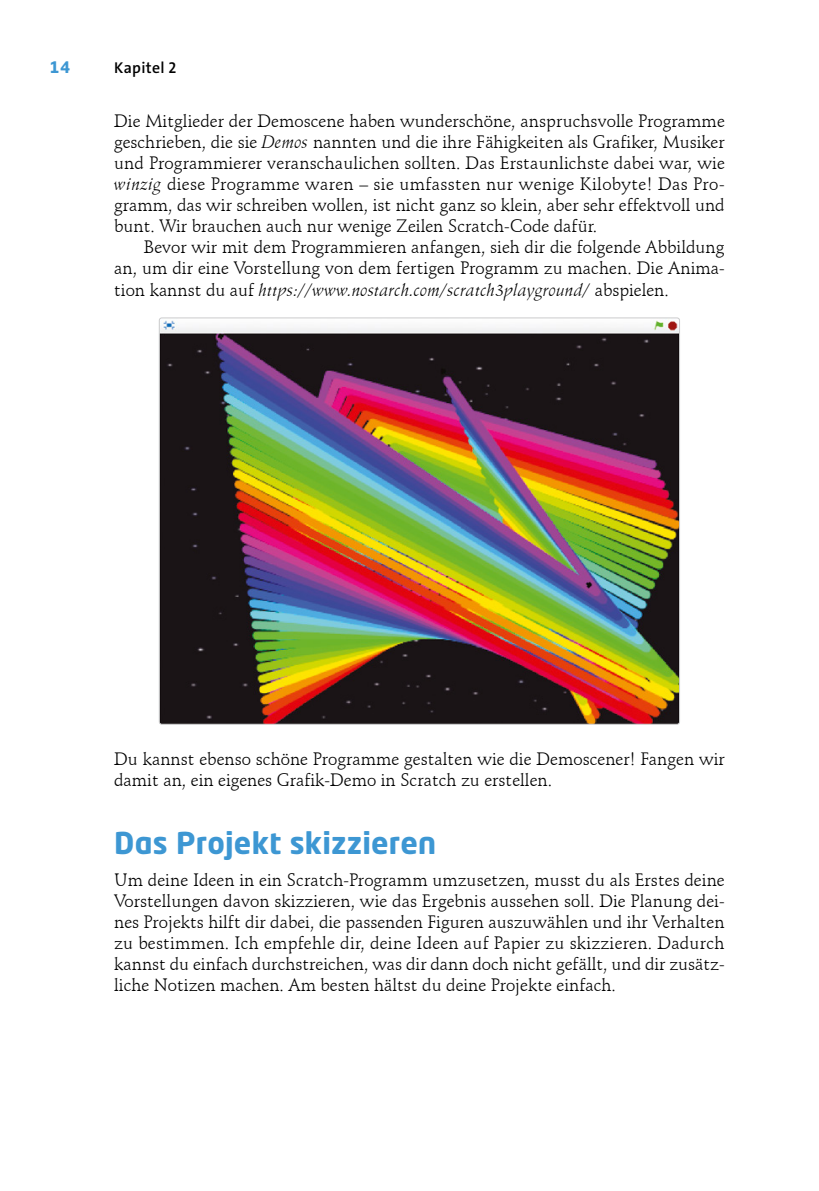
<style>
.page{position:relative;width:819px;height:1191px;background:#fff}
.page>*{position:absolute;margin:0;border:0;box-sizing:border-box;transform-origin:0 0}
.HeadA{font:700 29.75px "Neo Tech Std";letter-spacing:.01em;color:#3d97d3}
.BodyFirst{font:17.5px/21px "Schneidler BT";color:#000;text-align:justify}
.Body{font:17.5px/21px "Schneidler BT";letter-spacing:.005em;color:#000;text-align:justify}
.t1{font:600 15.75px "The Sans C4 s";letter-spacing:.02em;color:#000}
.t2{font:700 15.75px "Neo Tech Std";color:#3d97d3}
.s1{font-style:italic}
</style>
<div class="page">
<img style="left:159px;top:318px;width:520px;height:406px">
<p class="t2" style="left:50px;top:58px;width:22px">14</p>
<p class="t1" style="left:114px;top:58px;width:64px">Kapitel 2</p>
<p class="BodyFirst" style="left:114px;top:111px;width:612px">Die Mitglieder der Demoscene haben wunderschöne, anspruchsvolle Programme geschrieben, die sie <span class="s1">Demos</span> nannten und die ihre Fähigkeiten als Grafiker, Musiker und Programmierer veranschaulichen sollten. Das Erstaunlichste dabei war, wie <span class="s1">winzig</span> diese Programme waren – sie umfassten nur wenige Kilobyte! Das Pro&shy;gramm, das wir schreiben wollen, ist nicht ganz so klein, aber sehr effektvoll und bunt. Wir brauchen auch nur wenige Zeilen Scratch-Code dafür.</p>
<p class="Body" style="left:114px;top:237px;width:612px;text-indent:30px">Bevor wir mit dem Programmieren anfangen, sieh dir die folgende Abbildung an, um dir eine Vorstellung von dem fertigen Programm zu machen. Die Anima&shy;tion kannst du auf <span class="s1">https://www.nostarch.com/scratch3playground/</span> abspielen.</p>
<p class="BodyFirst" style="left:114px;top:748px;width:612px">Du kannst ebenso schöne Programme gestalten wie die Demoscener! Fangen wir damit an, ein eigenes Grafik-Demo in Scratch zu erstellen.</p>
<p class="HeadA" style="left:114px;top:824px;width:323px">Das Projekt skizzieren</p>
<p class="BodyFirst" style="left:114px;top:869px;width:612px">Um deine Ideen in ein Scratch-Programm umzusetzen, musst du als Erstes deine Vorstellungen davon skizzieren, wie das Ergebnis aussehen soll. Die Planung dei&shy;nes Projekts hilft dir dabei, die passenden Figuren auszuwählen und ihr Verhalten zu bestimmen. Ich empfehle dir, deine Ideen auf Papier zu skizzieren. Dadurch kannst du einfach durchstreichen, was dir dann doch nicht gefällt, und dir zusätz&shy;liche Notizen machen. Am besten hältst du deine Projekte einfach.</p>
</div>
